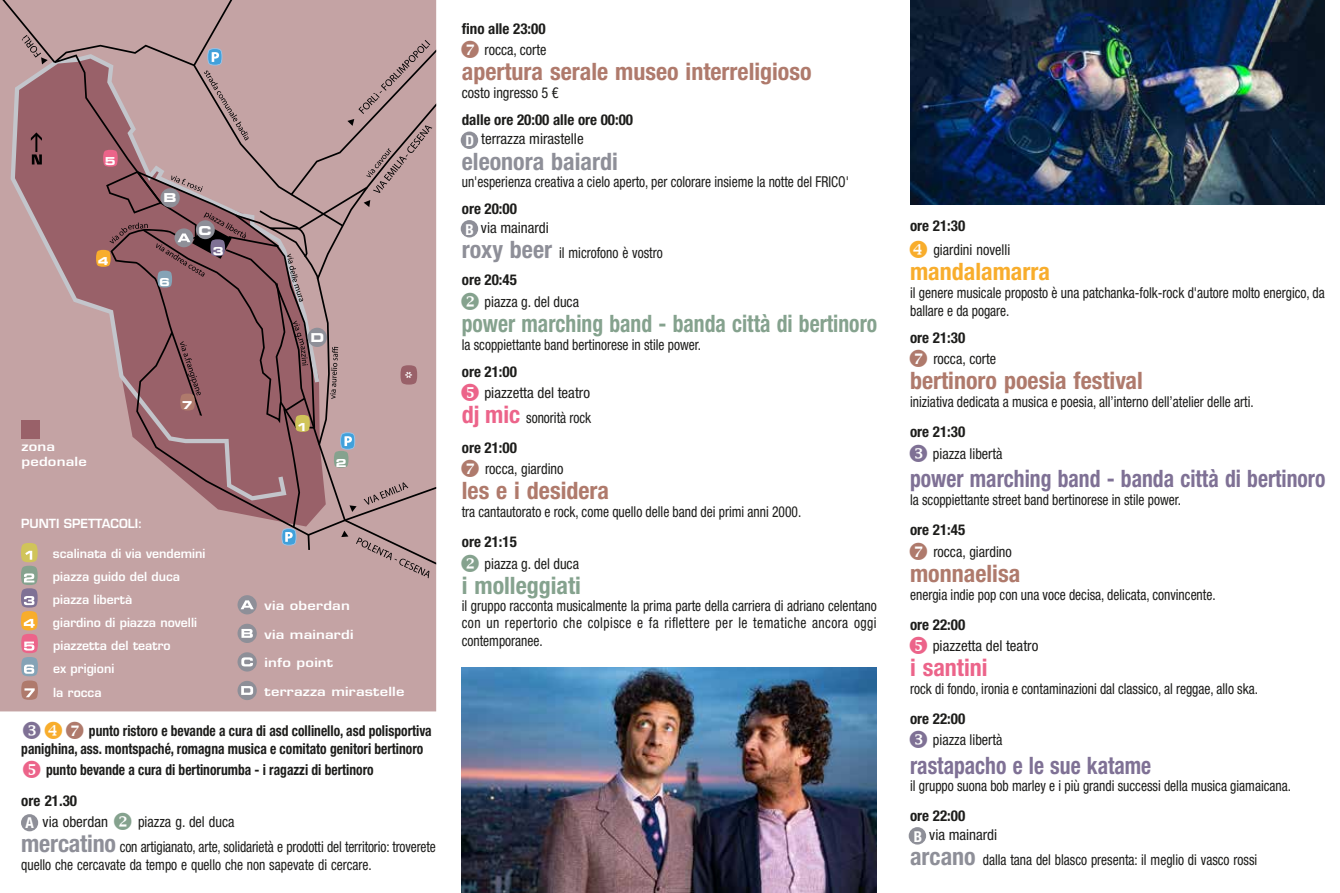
<style>
.page{position:relative;width:1340px;height:893px;background:#fff}
.page>*{position:absolute;margin:0;border:0;box-sizing:border-box;transform-origin:0 0}
.t1{font:700 condensed 24px "Helvetica Neue LT Std";color:#af7a6c}
.t2{font:700 condensed 24px "Helvetica Neue LT Std";color:#7f7195;scale:.9 1}
.t3{font:700 condensed 24px "Helvetica Neue LT Std";color:#85a28e;scale:.9 1}
.t4{font:700 condensed 24px "Helvetica Neue LT Std";color:#8e8f98}
.t5{font:700 condensed 24px "Helvetica Neue LT Std";color:#f8ad2c}
.t6{font:700 condensed 24px "Helvetica Neue LT Std";color:#85a28e}
.t7{font:700 condensed 24px "Helvetica Neue LT Std";color:#ec648a}
.t8{font:15.3px "Eurostile LT Std Bold Ex 2";color:#fff}
.t9{font:condensed 15px/17.2px "Helvetica Neue LT Std";color:#1d1d1b;scale:.9 1}
.t10{font:condensed 15px/25px "Helvetica Neue LT Std";color:#1d1d1b;scale:.95 1}
.t11{font:700 condensed 15px/18px "Helvetica Neue LT Std";color:#1d1d1b;scale:.9 1}
.t12{font:700 condensed 15px/19.5px "Helvetica Neue LT Std";color:#1d1d1b}
.t13{font:condensed 15px/19.5px "Helvetica Neue LT Std";color:#1d1d1b}
.t14{font:600 12.3px/23px "Eurostile LT Std";color:#fff}
.t15{font:600 12.3px/14.5px "Eurostile LT Std";color:#fff;scale:1.2 1}
.t16{font:12.3px "Eurostile LT Std Bold Ex 2";color:#fff}
.t17{font:10.95px "Eurostile LT Std Bold Ex 2";color:#fff}
.s1{font-weight:700}
.s2{font-weight:700;color:#fff}
.s3{font-weight:700;font-size:24px;color:#8e8f98}
.s4{color:#fff}
.s5{font-weight:400}
.s6{font-weight:700;font-size:24px;color:#ec648a}
</style>
<div class="page">
<div style="left:0;top:0;width:436px;height:711px;background:#c4a3a4"></div>
<svg style="left:11px;top:64px;width:85px;height:245px;fill:#996169"></svg>
<svg style="left:54px;top:45px;width:42px;height:181px;background:#97636b"></svg>
<svg style="left:2px;top:0;width:53px;height:64px"></svg>
<svg style="left:31px;top:132px;width:11px;height:32px"></svg>
<div style="left:21px;top:420px;width:19px;height:19px;background:#996169"></div>
<img style="left:910px;top:0;width:414px;height:204px">
<img style="left:462px;top:668px;width:414px;height:225px">
<div style="left:237px;top:595px;width:20px;height:19px;background:#8e8f98;border-radius:50%"></div>
<svg style="left:241px;top:600px;width:13px;height:9px"></svg>
<div style="left:237px;top:624px;width:20px;height:19px;background:#8e8f98;border-radius:50%"></div>
<svg style="left:241px;top:629px;width:12px;height:9px"></svg>
<svg style="left:237px;top:652px;width:20px;height:20px"></svg>
<svg style="left:241px;top:657px;width:12px;height:9px"></svg>
<div style="left:237px;top:681px;width:20px;height:19px;background:#8e8f98;border-radius:50%"></div>
<svg style="left:241px;top:686px;width:12px;height:9px"></svg>
<div style="left:21px;top:814px;width:17px;height:17px;background:#8e8f98;border-radius:50%"></div>
<svg style="left:96px;top:0;width:340px;height:578px"></svg>
<svg style="left:21px;top:543px;width:17px;height:157px"></svg>
<div style="left:908px;top:827px;width:18px;height:17px;background:#8e8f98;border-radius:50%"></div>
<div style="left:461px;top:220px;width:17px;height:17px;background:#8e8f98;border-radius:50%"></div>
<div style="left:461px;top:132px;width:17px;height:17px;background:#8e8f98;border-radius:50%"></div>
<p class="t17" style="left:105px;top:154px;width:12px">5</p>
<p class="t17" style="left:98px;top:254px;width:12px">4</p>
<p class="t16" style="left:164px;top:189px;width:15px">B</p>
<p class="t17" style="left:159px;top:275px;width:12px">6</p>
<p class="t16" style="left:199px;top:222px;width:15px">C</p>
<p class="t17" style="left:213px;top:243px;width:12px">3</p>
<p class="t15" style="left:22px;top:440px;width:56px">zona pedonale</p>
<p class="t14" style="left:21px;top:512px;width:123px">PUNTI SPETTACOLI:</p>
<p class="t17" style="left:182px;top:398px;width:12px">7</p>
<p class="t16" style="left:310px;top:329px;width:15px">D</p>
<p class="t17" style="left:296px;top:419px;width:12px">1</p>
<p class="t17" style="left:336px;top:455px;width:12px">2</p>
<p class="t8" style="left:404px;top:367px;width:11px">*</p>
<p class="t14" style="left:53px;top:542px;width:154px">scalinata di via vendemini piazza guido del duca piazza libertà<br>giardino di piazza novelli piazzetta del teatro</p>
<p class="t15" style="left:265px;top:598px;width:73px">via oberdan</p>
<p class="t15" style="left:265px;top:627px;width:76px">via mainardi</p>
<p class="t15" style="left:265px;top:655px;width:59px">info point</p>
<p class="t15" style="left:265px;top:684px;width:118px">terrazza mirastelle</p>
<p class="t14" style="left:53px;top:657px;width:63px;line-height:23.5px">ex prigioni la rocca</p>
<p class="t11" style="left:21px;top:721px;width:457px;text-indent:68px">punto ristoro e bevande a cura di asd collinello, asd polisportiva panighina, ass. montspaché, romagna musica e comitato genitori bertinoro</p>
<p class="t11" style="left:46px;top:760px;width:365px">punto bevande a cura di bertinorumba - i ragazzi di bertinoro</p>
<p class="t13" style="left:21px;top:789px;width:88px;line-height:21.3px"><span class="s1">ore 21.30<br></span><span class="s2">A</span> via oberdan</p>
<p class="t10" style="left:21px;top:809px;width:438px;text-indent:117px">piazza g. del duca<br><span class="s3">mercatino</span> con artigianato, arte, solidarietà e prodotti del territorio: troverete</p>
<p class="t9" style="left:21px;top:856px;width:391px">quello che cercavate da tempo e quello che non sapevate di cercare.</p>
<p class="t12" style="left:462px;top:18px;width:85px">fino alle 23:00</p>
<p class="t10" style="left:484px;top:37px;width:67px">rocca, corte</p>
<h1 class="t1" style="left:462px;top:57px;width:351px">apertura serale museo interreligioso</h1>
<p class="t10" style="left:462px;top:80px;width:103px">costo ingresso 5 €</p>
<p class="t12" style="left:462px;top:110px;width:173px">dalle ore 20:00 alle ore 00:00<br><span class="s4">D</span> <span class="s5">terrazza mirastelle</span></p>
<h1 class="t4" style="left:462px;top:146px;width:158px">eleonora baiardi</h1>
<p class="t9" style="left:462px;top:173px;width:431px">un'esperienza creativa a cielo aperto, per colorare insieme la notte del FRICO'</p>
<p class="t13" style="left:462px;top:199px;width:89px"><span class="s1">ore 20:00<br></span><span class="s2">B</span> via mainardi</p>
<p class="t9" style="left:462px;top:239px;width:225px;line-height:27px"><span class="s3">roxy beer</span> il microfono è vostro <span class="s1">ore 20:45</span></p>
<p class="t10" style="left:484px;top:289px;width:101px">piazza g. del duca</p>
<h1 class="t3" style="left:462px;top:309px;width:463px">power marching band - banda città di bertinoro</h1>
<p class="t9" style="left:462px;top:336px;width:267px">la scoppiettante band bertinorese in stile power.</p>
<p class="t12" style="left:462px;top:361px;width:57px">ore 21:00</p>
<p class="t13" style="left:462px;top:380px;width:131px;line-height:25px;text-align:right">piazzetta del teatro<br><span class="s6">dj mic</span> sonorità rock</p>
<p class="t12" style="left:462px;top:438px;width:57px">ore 21:00</p>
<p class="t10" style="left:485px;top:456px;width:84px">rocca, giardino</p>
<h1 class="t1" style="left:462px;top:476px;width:149px">les e i desidera</h1>
<p class="t9" style="left:462px;top:503px;width:379px">tra cantautorato e rock, come quello delle band dei primi anni 2000.</p>
<p class="t12" style="left:462px;top:532px;width:57px">ore 21:15</p>
<p class="t10" style="left:484px;top:551px;width:101px">piazza g. del duca</p>
<h1 class="t6" style="left:462px;top:571px;width:121px">i molleggiati</h1>
<p class="t9" style="left:462px;top:597px;width:462px;text-align:justify">il gruppo racconta musicalmente la prima parte della carriera di adriano celentano con un repertorio che colpisce e fa riflettere per le tematiche ancora oggi contemporanee.</p>
<p class="t12" style="left:910px;top:215px;width:57px">ore 21:30</p>
<p class="t10" style="left:933px;top:237px;width:82px">giardini novelli</p>
<h1 class="t5" style="left:910px;top:257px;width:141px">mandalamarra</h1>
<p class="t9" style="left:910px;top:284px;width:462px;line-height:18px">il genere musicale proposto è una patchanka-folk-rock d'autore molto energico, da ballare e da pogare.</p>
<p class="t12" style="left:910px;top:328px;width:57px">ore 21:30</p>
<p class="t10" style="left:933px;top:346px;width:67px">rocca, corte</p>
<h1 class="t1" style="left:910px;top:366px;width:234px">bertinoro poesia festival</h1>
<p class="t9" style="left:910px;top:393px;width:383px">iniziativa dedicata a musica e poesia, all’interno dell’atelier delle arti.</p>
<p class="t12" style="left:910px;top:422px;width:57px">ore 21:30</p>
<p class="t10" style="left:932px;top:441px;width:75px">piazza libertà</p>
<h1 class="t2" style="left:910px;top:464px;width:463px">power marching band - banda città di bertinoro</h1>
<p class="t9" style="left:910px;top:491px;width:303px">la scoppiettante street band bertinorese in stile power.</p>
<p class="t12" style="left:910px;top:520px;width:57px">ore 21:45</p>
<p class="t10" style="left:933px;top:539px;width:84px">rocca, giardino</p>
<h1 class="t1" style="left:910px;top:559px;width:112px">monnaelisa</h1>
<p class="t9" style="left:910px;top:586px;width:341px">energia indie pop con una voce decisa, delicata, convincente.</p>
<p class="t12" style="left:910px;top:614px;width:57px">ore 22:00</p>
<p class="t13" style="left:932px;top:636px;width:107px">piazzetta del teatro</p>
<h1 class="t7" style="left:910px;top:653px;width:79px">i santini</h1>
<p class="t9" style="left:910px;top:680px;width:388px">rock di fondo, ironia e contaminazioni dal classico, al reggae, allo ska.</p>
<p class="t12" style="left:910px;top:709px;width:57px">ore 22:00</p>
<p class="t10" style="left:932px;top:727px;width:75px">piazza libertà</p>
<h1 class="t2" style="left:910px;top:751px;width:269px">rastapacho e le sue katame</h1>
<p class="t9" style="left:910px;top:777px;width:425px">il gruppo suona bob marley e i più grandi successi della musica giamaicana.</p>
<p class="t13" style="left:910px;top:806px;width:89px"><span class="s1">ore 22:00<br></span><span class="s2">B</span> via mainardi</p>
<p class="t9" style="left:910px;top:851px;width:387px"><span class="s3">arcano</span> dalla tana del blasco presenta: il meglio di vasco rossi</p>
</div>
